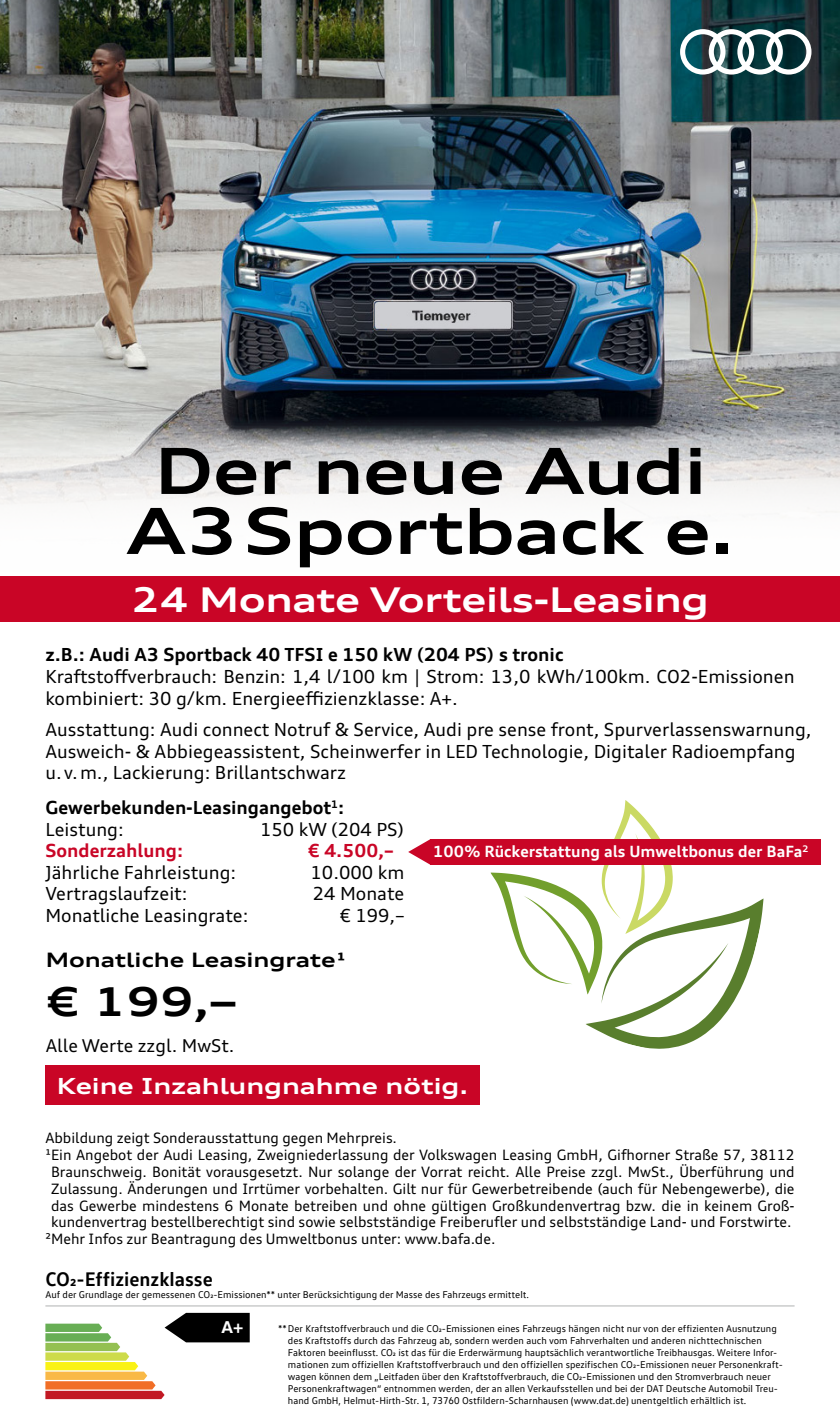
<style>
.page{position:relative;width:840px;height:1418px;background:#fff}
.page>*{position:absolute;margin:0;border:0;box-sizing:border-box;transform-origin:0 0}
.t1{font:700 expanded 63.6px/60px "Audi Type";letter-spacing:-.01em;color:#000;text-align:center}
.t2{font:700 expanded 39.6px "Audi Type";color:#000}
.t3{font:700 expanded 34px "Audi Type";letter-spacing:-.01em;color:#fff}
.t4{font:700 expanded 22.2px "Audi Type";color:#fff}
.t5{font:700 20px "VW Text";color:#000}
.t6{font:700 expanded 19.8px "Audi Type";color:#000}
.t7{font:18px/21.6px "Audi Type";color:#000}
.t8{font:700 18px/21.6px "Audi Type";color:#000}
.t9{font:700 18px "Audi Type";color:#c90526}
.t10{font:17.6px "Audi Type";color:#000}
.t11{font:700 17.4px "VW Head";color:#fff}
.t12{font:700 15.4px "Audi Type";color:#fff}
.t13{font:14.2px "Audi Type";color:#000}
.t14{font:10px/12px "VW Text";color:#000}
.s1{font-weight:400}
</style>
<div class="page">
<img style="left:0;top:0;width:839px;height:416px">
<svg style="left:0;top:416px;width:839px;height:9px;background:#54575c"></svg>
<svg style="left:0;top:425px;width:839px;height:87px"></svg>
<hr style="left:45px;top:1305px;width:749px;height:1px;background:#b1b2b3">
<svg style="left:45px;top:1312px;width:204px;height:86px"></svg>
<div style="left:45px;top:1065px;width:434px;height:40px;background:#c90526"></div>
<svg style="left:679px;top:29px;width:132px;height:46px"></svg>
<svg style="left:490px;top:800px;width:273px;height:248px"></svg>
<div style="left:430px;top:839px;width:390px;height:25px;background:#c90526"></div>
<svg style="left:408px;top:839px;width:22px;height:25px"></svg>
<div style="left:0;top:575px;width:839px;height:46px;background:#c90526"></div>
<h1 class="t1" style="left:126px;top:440px;width:609px">Der neue Audi<br>A3 Sportback e.</h1>
<h3 class="t3" style="left:131px;top:578px;width:579px">24 Monate Vorteils-Leasing</h3>
<h3 class="t4" style="left:415px;top:585px;width:10px">.</h3>
<h3 class="t8" style="left:45px;top:644px;width:519px">z.B.: Audi A3 Sportback 40 TFSI e 150 kW (204 PS) s tronic</h3>
<h3 class="t7" style="left:45px;top:665px;width:750px">Kraftstoffverbrauch: Benzin: 1,4 l/100 km | Strom: 13,0 kWh/100km. CO2-Emissionen kombiniert: 30 g/km. Energieeffizienzklasse: A+.</h3>
<h3 class="t7" style="left:45px;top:718px;width:767px">Ausstattung: Audi connect Notruf &amp; Service, Audi pre sense front, Spurverlassenswarnung,<br>Ausweich- &amp; Abbiegeassistent, Scheinwerfer in LED Technologie, Digitaler Radioempfang u. v.m., Lackierung: Brillantschwarz</h3>
<h3 class="t8" style="left:45px;top:796px;width:300px">Gewerbekunden-Leasingangebot<sup>1</sup>:<br><span class="s1">Leistung:</span></h3>
<h3 class="t7" style="left:260px;top:818px;width:146px">150 kW (204 PS)</h3>
<h3 class="t9" style="left:45px;top:839px;width:139px">Sonderzahlung:</h3>
<h3 class="t9" style="left:307px;top:839px;width:87px">€ 4.500,–</h3>
<h3 class="t7" style="left:45px;top:861px;width:192px">Jährliche Fahrleistung:</h3>
<h3 class="t7" style="left:310px;top:861px;width:95px">10.000 km</h3>
<h3 class="t7" style="left:45px;top:882px;width:143px">Vertragslaufzeit:</h3>
<h3 class="t7" style="left:312px;top:882px;width:93px">24 Monate</h3>
<h3 class="t7" style="left:45px;top:904px;width:204px">Monatliche Leasingrate:</h3>
<h3 class="t7" style="left:339px;top:904px;width:66px">€ 199,–</h3>
<h3 class="t12" style="left:433px;top:842px;width:377px">100% Rückerstattung als Umweltbonus der BaFa<sup>2</sup></h3>
<h3 class="t6" style="left:46px;top:947px;width:302px">Monatliche Leasingrate¹</h3>
<h2 class="t2" style="left:46px;top:977px;width:192px">€ 199,–</h2>
<h3 class="t10" style="left:46px;top:1034px;width:190px">Alle Werte zzgl. MwSt.</h3>
<h3 class="t4" style="left:57px;top:1072px;width:412px">Keine Inzahlungnahme nötig.</h3>
<h3 class="t13" style="left:45px;top:1129px;width:353px">Abbildung zeigt Sonderausstattung gegen Mehrpreis.</h3>
<h3 class="t13" style="left:45px;top:1146px;width:750px">¹Ein Angebot der Audi Leasing, Zweigniederlassung der Volkswagen Leasing GmbH, Gifhorner Straße 57, 38112</h3>
<h3 class="t13" style="left:51px;top:1163px;width:744px">Braunschweig. Bonität vorausgesetzt. Nur solange der Vorrat reicht. Alle Preise zzgl. MwSt., Überführung und</h3>
<h3 class="t13" style="left:51px;top:1179px;width:744px">Zulassung. Änderungen und Irrtümer vorbehalten. Gilt nur für Gewerbetreibende (auch für Nebengewerbe), die</h3>
<h3 class="t13" style="left:51px;top:1196px;width:744px">das Gewerbe mindestens 6 Monate betreiben und ohne gültigen Großkundenvertrag bzw. die in keinem Groß-</h3>
<h3 class="t13" style="left:51px;top:1213px;width:741px">kundenvertrag bestellberechtigt sind sowie selbstständige Freiberufler und selbstständige Land- und Forstwirte.</h3>
<h3 class="t13" style="left:45px;top:1230px;width:451px">²Mehr Infos zur Beantragung des Umweltbonus unter: www.bafa.de.</h3>
<h3 class="t5" style="left:45px;top:1266px;width:169px">CO2-Effizienzklasse</h3>
<p class="t14" style="left:45px;top:1288px;width:485px">Auf der Grundlage der gemessenen CO2-Emissionen** unter Berücksichtigung der Masse des Fahrzeugs ermittelt.</p>
<p class="t14" style="left:288px;top:1321px;width:496px;text-indent:-10px">** Der Kraftstoffverbrauch und die CO2-Emissionen eines Fahrzeugs hängen nicht nur von der effizienten Ausnutzung des Kraftstoffs durch das Fahrzeug ab, sondern werden auch vom Fahrverhalten und anderen nichttechnischen Faktoren beeinflusst. CO2 ist das für die Erderwärmung hauptsächlich verantwortliche Treibhausgas. Weitere Infor&shy;mationen zum offiziellen Kraftstoffverbrauch und den offiziellen spezifischen CO2-Emissionen neuer Personenkraft&shy;wagen können dem „Leitfaden über den Kraftstoffverbrauch, die CO2-Emissionen und den Stromverbrauch neuer Personenkraftwagen“ entnommen werden, der an allen Verkaufsstellen und bei der DAT Deutsche Automobil Treu&shy;hand GmbH, Helmut-Hirth-Str. 1, 73760 Ostfildern-Scharnhausen (www.dat.de) unentgeltlich erhältlich ist.</p>
<h3 class="t11" style="left:221px;top:1315px;width:23px">A+</h3>
</div>
